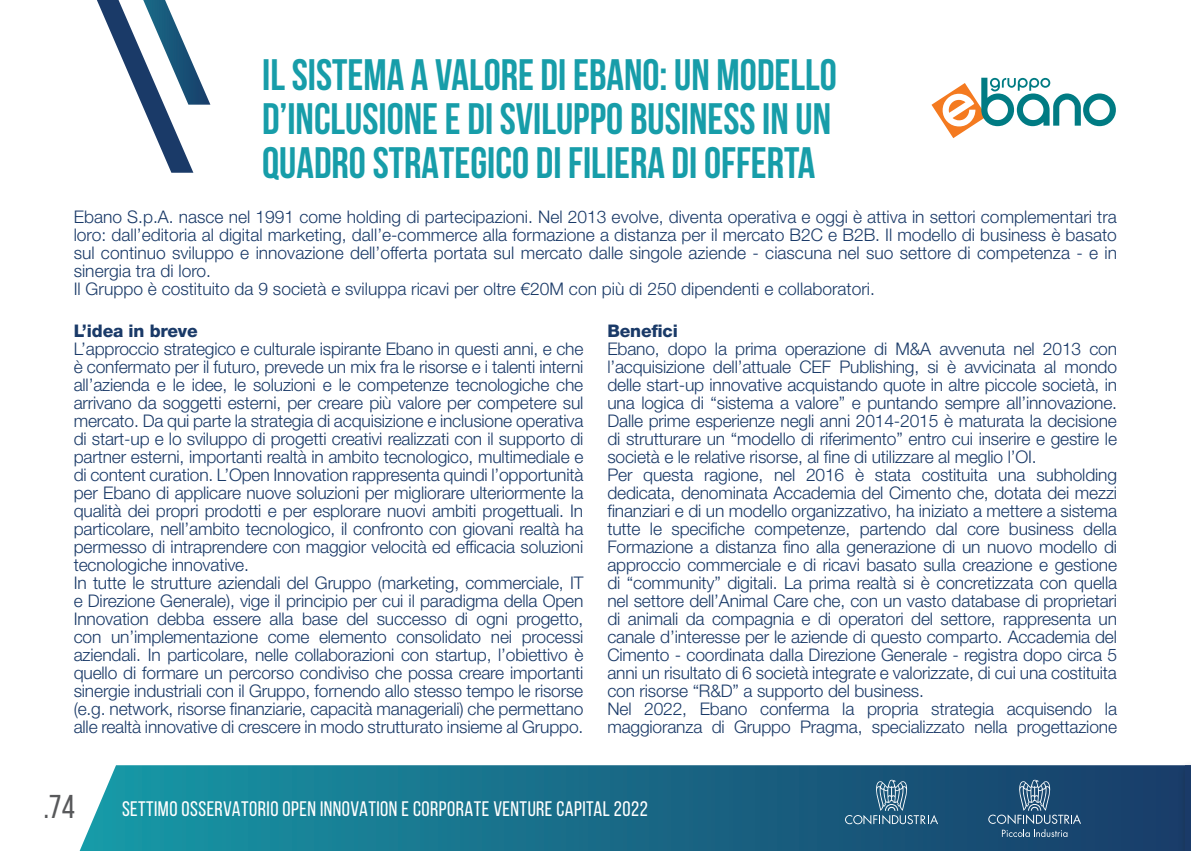
<style>
.page{position:relative;width:1191px;height:851px;background:#fff}
.page>*{position:absolute;margin:0;border:0;box-sizing:border-box;transform-origin:0 0}
.t1{font:700 44px/44px "Bebas Neue";color:#179da9}
.t2{font:33px "Bebas Neue";color:#58595b}
.t3{font:21px "Bebas Neue";letter-spacing:.02em;color:#fff}
.t4{font:300 17.4px/18px "Helvetica Neue LT Std";letter-spacing:-.01em;color:#1a3a68}
.t5{font:800 17.4px "Helvetica Neue LT Std";letter-spacing:-.01em;color:#1a3a68}
</style>
<div class="page">
<svg style="left:80px;top:765px;width:1096px;height:85px;background:#1c6e8a"></svg>
<div style="left:1176px;top:759px;width:15px;height:91px;background:#231f20;opacity:.5"></div>
<svg style="left:1185px;top:765px;width:6px;height:85px"></svg>
<svg style="left:97px;top:0;width:113px;height:173px"></svg>
<svg style="left:845px;top:779px;width:93px;height:45px;background:#346888"></svg>
<svg style="left:988px;top:779px;width:93px;height:57px;background:#325d81"></svg>
<svg style="left:931px;top:78px;width:184px;height:60px"></svg>
<h1 class="t1" style="left:262px;top:52px;width:576px">IL SISTEMA A VALORE DI EBANO: UN MODELLO<br>D’INCLUSIONE E DI SVILUPPO BUSINESS IN UN<br>QUADRO STRATEGICO DI FILIERA DI OFFERTA</h1>
<p class="t4" style="left:74px;top:207px;width:1044px">Ebano S.p.A. nasce nel 1991 come holding di partecipazioni. Nel 2013 evolve, diventa operativa e oggi è attiva in settori complementari tra loro: dall’editoria al digital marketing, dall’e-commerce alla formazione a distanza per il mercato B2C e B2B. Il modello di business è basato sul continuo sviluppo e innovazione dell’offerta portata sul mercato dalle singole aziende - ciascuna nel suo settore di competenza - e in sinergia tra di loro.<br>Il Gruppo è costituito da 9 società e sviluppa ricavi per oltre €20M con più di 250 dipendenti e collaboratori.</p>
<p class="t5" style="left:74px;top:321px;width:125px">L’idea in breve</p>
<p class="t4" style="left:74px;top:339px;width:511px">L’approccio strategico e culturale ispirante Ebano in questi anni, e che è confermato per il futuro, prevede un mix fra le risorse e i talenti interni all’azienda e le idee, le soluzioni e le competenze tecnologiche che arrivano da soggetti esterni, per creare più valore per competere sul mercato. Da qui parte la strategia di acquisizione e inclusione operativa di start-up e lo sviluppo di progetti creativi realizzati con il supporto di partner esterni, importanti realtà in ambito tecnologico, multimediale e di content curation. L’Open Innovation rappresenta quindi l’opportunità per Ebano di applicare nuove soluzioni per migliorare ulteriormente la qualità dei propri prodotti e per esplorare nuovi ambiti progettuali. In particolare, nell’ambito tecnologico, il confronto con giovani realtà ha permesso di intraprendere con maggior velocità ed efficacia soluzioni tecnologiche innovative.<br>In tutte le strutture aziendali del Gruppo (marketing, commerciale, IT e Direzione Generale), vige il principio per cui il paradigma della Open Innovation debba essere alla base del successo di ogni progetto, con un’implementazione come elemento consolidato nei processi aziendali. In particolare, nelle collaborazioni con startup, l’obiettivo è quello di formare un percorso condiviso che possa creare importanti sinergie industriali con il Gruppo, fornendo allo stesso tempo le risorse (e.g. network, risorse finanziarie, capacità manageriali) che permettano alle realtà innovative di crescere in modo strutturato insieme al Gruppo.</p>
<p class="t5" style="left:607px;top:320px;width:72px">Benefici</p>
<p class="t4" style="left:607px;top:339px;width:511px">Ebano, dopo la prima operazione di M&amp;A avvenuta nel 2013 con l’acquisizione dell’attuale CEF Publishing, si è avvicinata al mondo delle start-up innovative acquistando quote in altre piccole società, in una logica di “sistema a valore” e puntando sempre all’innovazione.<br>Dalle prime esperienze negli anni 2014-2015 è maturata la decisione di strutturare un “modello di riferimento” entro cui inserire e gestire le società e le relative risorse, al fine di utilizzare al meglio l’OI.<br>Per questa ragione, nel 2016 è stata costituita una subholding dedicata, denominata Accademia del Cimento che, dotata dei mezzi finanziari e di un modello organizzativo, ha iniziato a mettere a sistema tutte le specifiche competenze, partendo dal core business della Formazione a distanza fino alla generazione di un nuovo modello di approccio commerciale e di ricavi basato sulla creazione e gestione di “community” digitali. La prima realtà si è concretizzata con quella nel settore dell’Animal Care che, con un vasto database di proprietari di animali da compagnia e di operatori del settore, rappresenta un canale d’interesse per le aziende di questo comparto. Accademia del Cimento - coordinata dalla Direzione Generale - registra dopo circa 5 anni un risultato di 6 società integrate e valorizzate, di cui una costituita con risorse “R&amp;D” a supporto del business.<br>Nel 2022, Ebano conferma la propria strategia acquisendo la maggioranza di Gruppo Pragma, specializzato nella progettazione</p>
<h2 class="t2" style="left:44px;top:788px;width:33px">.74</h2>
<p class="t3" style="left:122px;top:796px;width:527px">SETTIMO OSSERVATORIO OPEN INNOVATION E CORPORATE VENTURE CAPITAL 2022</p>
</div>
